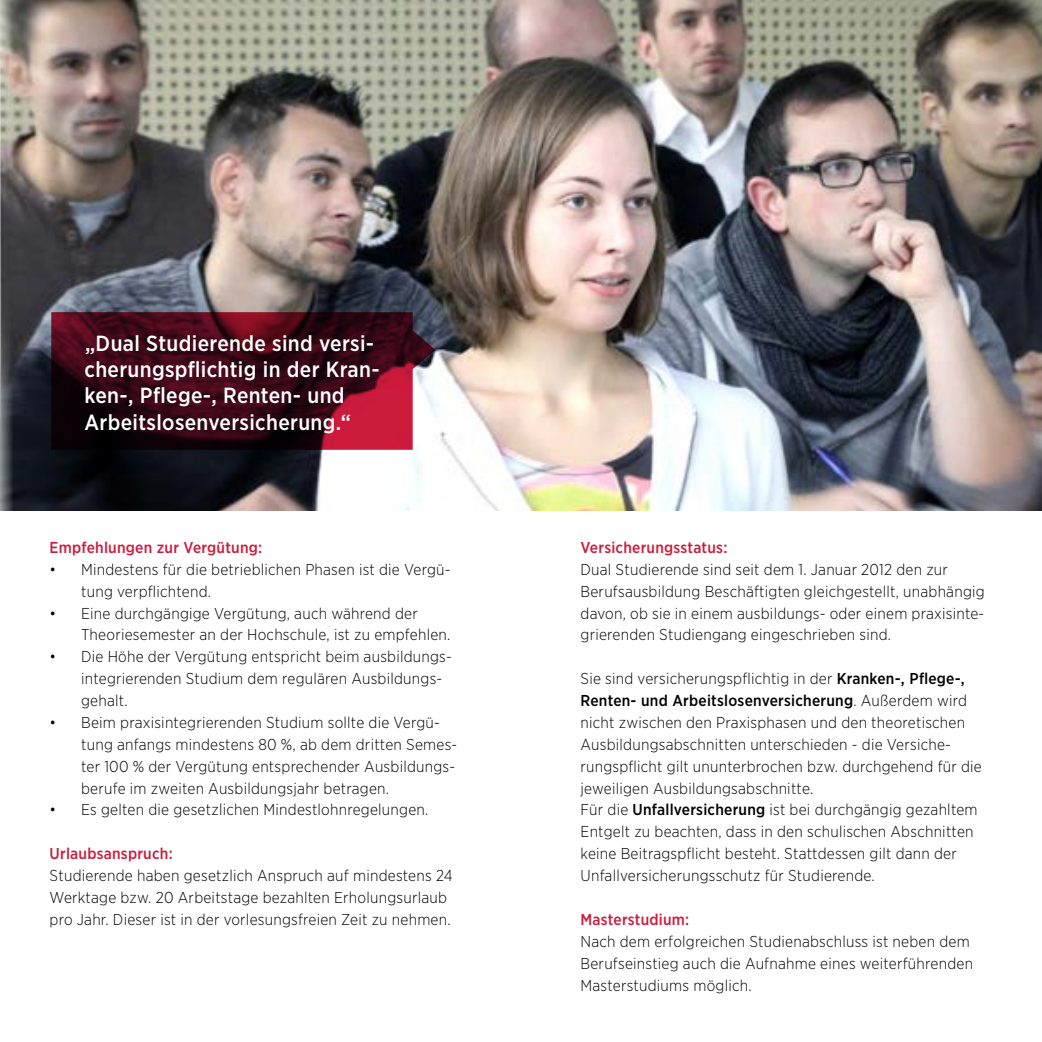
<style>
.page{position:relative;width:1042px;height:1042px;background:#fff}
.page>*{position:absolute;margin:0;border:0;box-sizing:border-box;transform-origin:0 0}
.t1{font:500 21.88px/26.2px "Gotham Narrow";letter-spacing:.015em;color:#fff}
.t2{font:300 15.75px/21.9px "Gotham Narrow";letter-spacing:.015em;color:#000}
.t3{font:500 15.75px "Gotham Narrow";letter-spacing:.015em;color:#cd1b3c}
.s1{font-weight:500}
</style>
<div class="page">
<img style="left:0;top:0;width:1042px;height:510px">
<svg style="left:51px;top:312px;width:384px;height:138px;background:#491221"></svg>
<h1 class="t1" style="left:84px;top:330px;width:297px">„Dual Studierende sind versi&shy;cherungspflichtig in der Kran&shy;ken-, Pflege-, Renten- und<br>Arbeitslosenversicherung.“</h1>
<p class="t3" style="left:50px;top:537px;width:214px">Empfehlungen zur Vergütung:</p>
<p class="t2" style="left:81px;top:558px;width:371px;text-indent:-32px">• Mindestens für die betrieblichen Phasen ist die Vergü&shy;tung verpflichtend.</p>
<p class="t2" style="left:81px;top:602px;width:371px;text-indent:-32px">• Eine durchgängige Vergütung, auch während der<br>Theoriesemester an der Hochschule, ist zu empfehlen.</p>
<p class="t2" style="left:81px;top:645px;width:372px;text-indent:-32px">• Die Höhe der Vergütung entspricht beim ausbildungs&shy;integrierenden Studium dem regulären Ausbildungs&shy;gehalt.</p>
<p class="t2" style="left:81px;top:711px;width:378px;text-indent:-32px">• Beim praxisintegrierenden Studium sollte die Vergü&shy;tung anfangs mindestens 80 %, ab dem dritten Semes&shy;ter 100 % der Vergütung entsprechender Ausbildungs&shy;berufe im zweiten Ausbildungsjahr betragen.</p>
<p class="t2" style="left:50px;top:798px;width:380px">• Es gelten die gesetzlichen Mindestlohnregelungen.</p>
<p class="t3" style="left:50px;top:843px;width:125px">Urlaubsanspruch:</p>
<p class="t2" style="left:50px;top:864px;width:405px">Studierende haben gesetzlich Anspruch auf mindestens 24<br>Werktage bzw. 20 Arbeitstage bezahlten Erholungsurlaub pro Jahr. Dieser ist in der vorlesungsfreien Zeit zu nehmen.</p>
<p class="t3" style="left:580px;top:537px;width:148px">Versicherungsstatus:</p>
<p class="t2" style="left:580px;top:558px;width:406px">Dual Studierende sind seit dem 1. Januar 2012 den zur Berufsausbildung Beschäftigten gleichgestellt, unabhängig davon, ob sie in einem ausbildungs- oder einem praxisinte&shy;grierenden Studiengang eingeschrieben sind.</p>
<p class="t2" style="left:580px;top:667px;width:403px">Sie sind versicherungspflichtig in der <span class="s1">Kranken-, Pflege-, Renten- und Arbeitslosenversicherung</span>. Außerdem wird nicht zwischen den Praxisphasen und den theoretischen Ausbildungsabschnitten unterschieden - die Versiche&shy;rungspflicht gilt ununterbrochen bzw. durchgehend für die jeweiligen Ausbildungsabschnitte.<br>Für die <span class="s1">Unfallversicherung</span> ist bei durchgängig gezahltem Entgelt zu beachten, dass in den schulischen Abschnitten keine Beitragspflicht besteht. Stattdessen gilt dann der Unfallversicherungsschutz für Studierende.</p>
<p class="t3" style="left:580px;top:909px;width:110px">Masterstudium:</p>
<p class="t2" style="left:580px;top:930px;width:394px">Nach dem erfolgreichen Studienabschluss ist neben dem<br>Berufseinstieg auch die Aufnahme eines weiterführenden<br>Masterstudiums möglich.</p>
</div>
